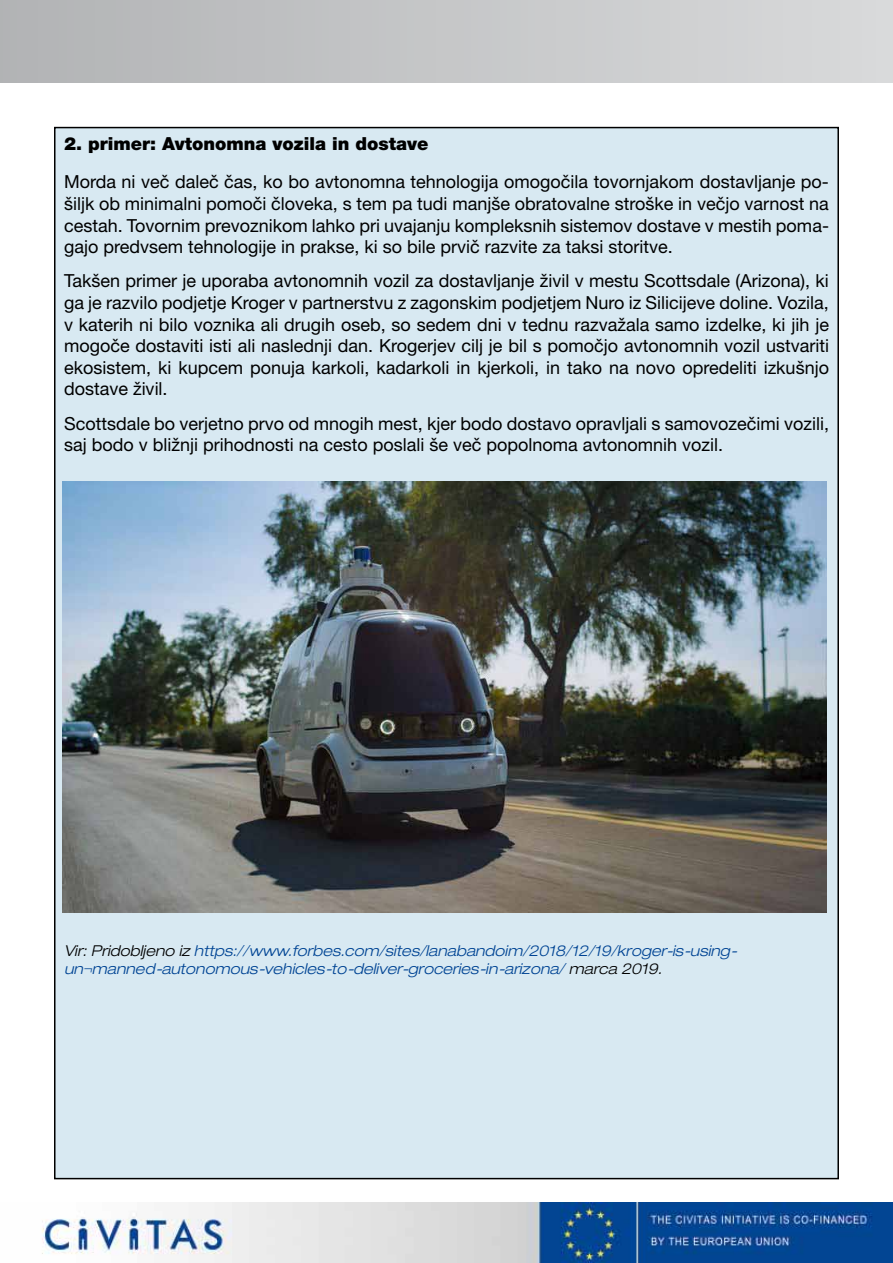
<style>
.page{position:relative;width:893px;height:1263px;background:#fff}
.page>*{position:absolute;margin:0;border:0;box-sizing:border-box;transform-origin:0 0}
.t1{font:18px/21.6px "Helvetica Neue LT Pro";color:#000;text-align:justify}
.t2{font:900 18px "Helvetica Neue LT Pro";color:#000}
.t3{font:italic 300 expanded 15px/18px "Helvetica Neue LT Pro";color:#004494}
.s1{color:#000}
</style>
<div class="page">
<div style="left:0;top:0;width:893px;height:82px;background:linear-gradient(to right,#b2b3b5,#d9dadb)"></div>
<img style="left:42px;top:1203px;width:851px;height:60px">
<div style="left:55px;top:128px;width:783px;height:1050px;background:#d8e9f2"></div>
<img style="left:62px;top:482px;width:765px;height:430px">
<p class="t2" style="left:64px;top:133px;width:366px">2. primer: Avtonomna vozila in dostave</p>
<p class="t1" style="left:64px;top:171px;width:766px">Morda ni več daleč čas, ko bo avtonomna tehnologija omogočila tovornjakom dostavljanje po&shy;šiljk ob minimalni pomoči človeka, s tem pa tudi manjše obratovalne stroške in večjo varnost na cestah. Tovornim prevoznikom lahko pri uvajanju kompleksnih sistemov dostave v mestih poma&shy;gajo predvsem tehnologije in prakse, ki so bile prvič razvite za taksi storitve.</p>
<p class="t1" style="left:64px;top:270px;width:766px">Takšen primer je uporaba avtonomnih vozil za dostavljanje živil v mestu Scottsdale (Arizona), ki ga je razvilo podjetje Kroger v partnerstvu z zagonskim podjetjem Nuro iz Silicijeve doline. Vozila, v katerih ni bilo voznika ali drugih oseb, so sedem dni v tednu razvažala samo izdelke, ki jih je mogoče dostaviti isti ali naslednji dan. Krogerjev cilj je bil s pomočjo avtonomnih vozil ustvariti ekosistem, ki kupcem ponuja karkoli, kadarkoli in kjerkoli, in tako na novo opredeliti izkušnjo dostave živil.</p>
<p class="t1" style="left:64px;top:412px;width:766px">Scottsdale bo verjetno prvo od mnogih mest, kjer bodo dostavo opravljali s samovozečimi vozili, saj bodo v bližnji prihodnosti na cesto poslali še več popolnoma avtonomnih vozil.</p>
<p class="t3" style="left:64px;top:942px;width:675px"><span class="s1">Vir: Pridobljeno iz</span> https://www.forbes.com/sites/lanabandoim/2018/12/19/kroger-is-using&shy;un¬manned-autonomous-vehicles-to-deliver-groceries-in-arizona/ <span class="s1">marca 2019.</span></p>
</div>
